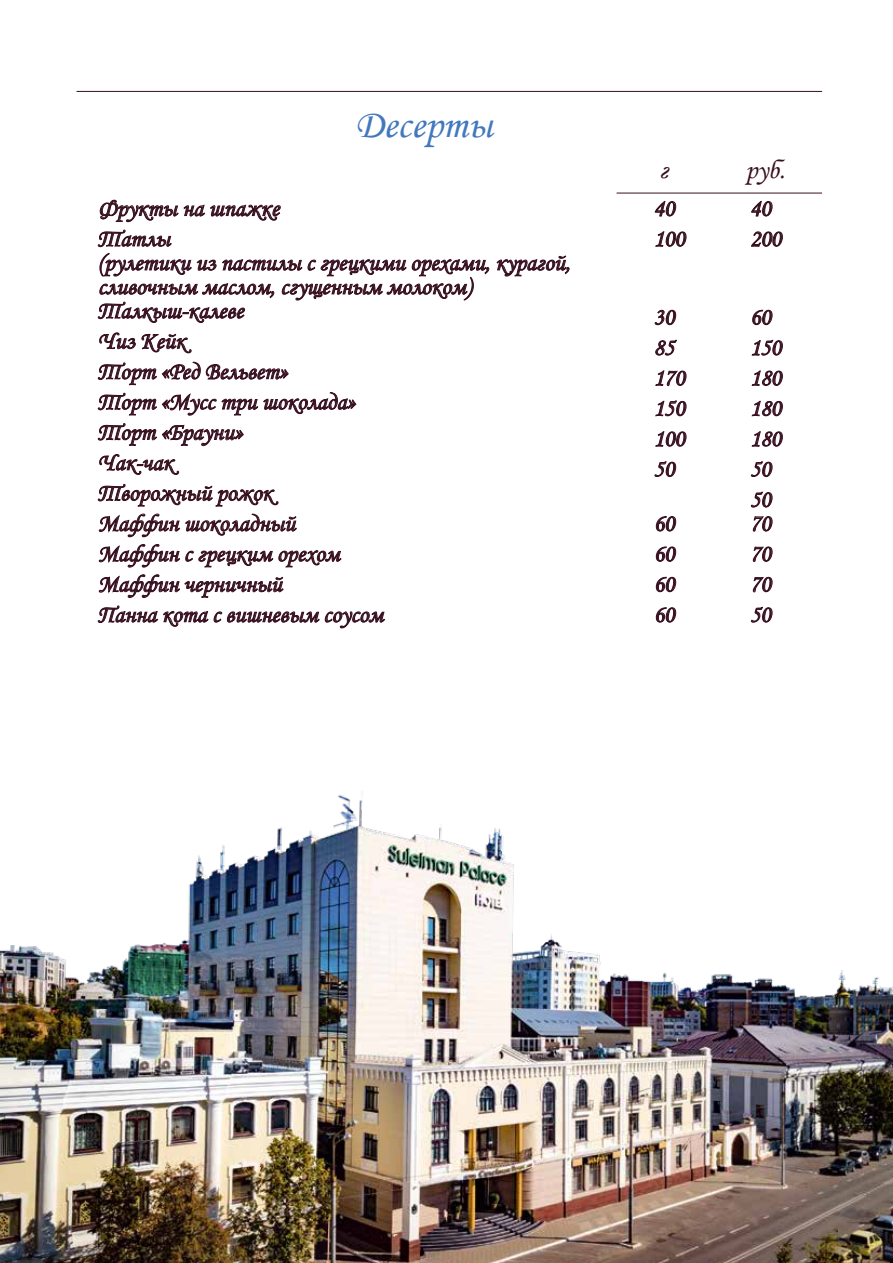
<style>
.page{position:relative;width:893px;height:1263px;background:#fff}
.page>*{position:absolute;margin:0;border:0;box-sizing:border-box;transform-origin:0 0}
.t1{font:40.5px "Monotype Corsiva";color:#4278bc}
.t2{font:27px "Monotype Corsiva";color:#381020}
.t3{font:24px/30.5px "Monotype Corsiva";color:#381020}
</style>
<div class="page">
<img style="left:0;top:791px;width:893px;height:472px">
<hr style="left:77px;top:91px;width:745px;height:1px;background:#381020">
<svg style="left:100px;top:200px;width:78px;height:22px"></svg>
<svg style="left:184px;top:205px;width:96px;height:15px"></svg>
<svg style="left:98px;top:230px;width:74px;height:17px"></svg>
<svg style="left:497px;top:256px;width:72px;height:20px"></svg>
<svg style="left:98px;top:253px;width:391px;height:70px"></svg>
<svg style="left:99px;top:333px;width:37px;height:16px"></svg>
<svg style="left:142px;top:334px;width:49px;height:19px"></svg>
<svg style="left:98px;top:362px;width:258px;height:53px"></svg>
<svg style="left:98px;top:423px;width:146px;height:23px"></svg>
<svg style="left:99px;top:454px;width:80px;height:21px"></svg>
<svg style="left:98px;top:484px;width:243px;height:114px"></svg>
<svg style="left:98px;top:606px;width:110px;height:20px"></svg>
<svg style="left:214px;top:612px;width:105px;height:10px"></svg>
<svg style="left:325px;top:612px;width:60px;height:16px"></svg>
<svg style="left:655px;top:201px;width:21px;height:15px"></svg>
<svg style="left:656px;top:231px;width:30px;height:15px"></svg>
<svg style="left:655px;top:310px;width:21px;height:15px"></svg>
<svg style="left:655px;top:340px;width:22px;height:15px"></svg>
<svg style="left:656px;top:371px;width:30px;height:15px"></svg>
<svg style="left:656px;top:401px;width:30px;height:15px"></svg>
<svg style="left:656px;top:431px;width:30px;height:15px"></svg>
<svg style="left:655px;top:462px;width:21px;height:15px"></svg>
<svg style="left:656px;top:516px;width:20px;height:15px"></svg>
<svg style="left:656px;top:547px;width:20px;height:15px"></svg>
<svg style="left:656px;top:577px;width:20px;height:15px"></svg>
<svg style="left:656px;top:607px;width:20px;height:15px"></svg>
<svg style="left:751px;top:201px;width:21px;height:15px"></svg>
<svg style="left:751px;top:232px;width:32px;height:14px"></svg>
<svg style="left:752px;top:310px;width:20px;height:15px"></svg>
<svg style="left:752px;top:340px;width:31px;height:15px"></svg>
<svg style="left:752px;top:371px;width:31px;height:15px"></svg>
<svg style="left:752px;top:401px;width:31px;height:15px"></svg>
<svg style="left:752px;top:431px;width:31px;height:15px"></svg>
<svg style="left:751px;top:462px;width:21px;height:15px"></svg>
<svg style="left:751px;top:492px;width:21px;height:15px"></svg>
<svg style="left:753px;top:516px;width:19px;height:15px"></svg>
<svg style="left:753px;top:547px;width:19px;height:15px"></svg>
<svg style="left:753px;top:577px;width:19px;height:15px"></svg>
<svg style="left:751px;top:607px;width:21px;height:15px"></svg>
<hr style="left:617px;top:193px;width:205px;height:1px;background:#381020">
<h1 class="t1" style="left:355px;top:100px;width:139px">Десерты</h1>
<p class="t3" style="left:98px;top:193px;width:183px">Фрукты на шпажке<br>Татлы</p>
<p class="t3" style="left:98px;top:251px;width:474px;line-height:24px">(рулетики из пастилы с грецкими орехами, курагой, сливочным маслом, сгущенным молоком)<br>Талкыш-калеве</p>
<p class="t3" style="left:98px;top:326px;width:287px">Чиз Кейк<br>Торт «Ред Вельвет»<br>Торт «Мусс три шоколада»<br>Торт «Брауни»<br>Чак-чак<br>Творожный рожок<br>Маффин шоколадный<br>Маффин с грецким орехом<br>Маффин черничный<br>Панна кота с вишневым соусом</p>
<p class="t2" style="left:659px;top:153px;width:11px">г</p>
<p class="t2" style="left:746px;top:153px;width:41px">руб.</p>
<p class="t3" style="left:653px;top:193px;width:33px">40<br>100</p>
<p class="t3" style="left:653px;top:302px;width:33px">30<br>85<br>170<br>150<br>100<br>50</p>
<p class="t3" style="left:653px;top:508px;width:22px;text-align:justify">60<br>60<br>60<br>60</p>
<p class="t3" style="left:750px;top:193px;width:33px">40<br>200</p>
<p class="t3" style="left:750px;top:302px;width:33px">60<br>150<br>180<br>180<br>180<br>50<br>50</p>
<p class="t3" style="left:750px;top:508px;width:22px;text-align:justify">70<br>70<br>70<br>50</p>
</div>
